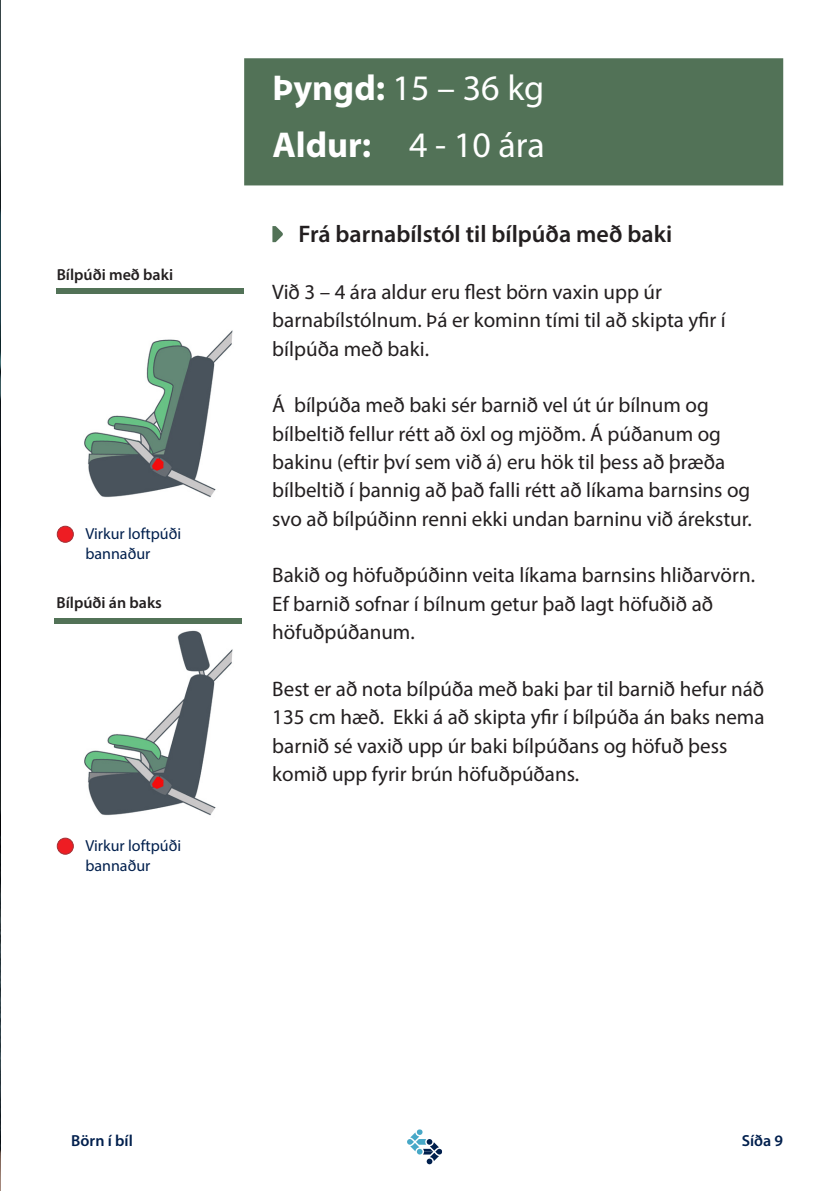
<style>
.page{position:relative;width:840px;height:1191px;background:#fff}
.page>*{position:absolute;margin:0;border:0;box-sizing:border-box;transform-origin:0 0}
.overskrift{font:36px "Myriad Pro";color:#fff}
.brødtekst{font:600 24px "Myriad Pro";color:#231f20}
.brødtekst-2{font:21px/28.4px "Myriad Pro";color:#231f20}
.brødtekst-3{font:16px/19.2px "Myriad Pro";color:#001f4d}
.brødtekst-4{font:600 16px "Myriad Pro";color:#231f20}
.t1{font:600 16px "Myriad Pro";color:#001f4d}
.s1{font-weight:700}
</style>
<div class="page">
<svg style="left:407px;top:1129px;width:35px;height:36px"></svg>
<div style="left:244px;top:58px;width:538px;height:127px;background:#527257;border:4px solid #527257"></div>
<svg style="left:272px;top:226px;width:11px;height:16px"></svg>
<div style="left:57px;top:288px;width:187px;height:6px;background:#527257"></div>
<img style="left:84px;top:330px;width:149px;height:168px">
<img style="left:84px;top:630px;width:149px;height:186px">
<img style="left:0;top:0;width:1px;height:1191px">
<div style="left:55px;top:618px;width:187px;height:6px;background:#527257"></div>
<div style="left:57px;top:526px;width:16px;height:16px;background:#ee1d23;border-radius:50%"></div>
<div style="left:57px;top:526px;width:17px;height:17px;border:1px solid #a12f35;border-radius:50%"></div>
<div style="left:57px;top:838px;width:16px;height:16px;background:#ee1d23;border-radius:50%"></div>
<div style="left:57px;top:837px;width:17px;height:17px;border:1px solid #a12f35;border-radius:50%"></div>
<p class="brødtekst-4" style="left:57px;top:264px;width:118px">Bílpúði með baki</p>
<p class="brødtekst-3" style="left:85px;top:524px;width:97px">Virkur loftpúði bannaður</p>
<p class="brødtekst-4" style="left:57px;top:592px;width:107px">Bílpúði án baks</p>
<p class="brødtekst-3" style="left:85px;top:836px;width:97px">Virkur loftpúði bannaður</p>
<p class="overskrift" style="left:272px;top:66px;width:273px"><span class="s1">Þyngd:</span> 15 – 36 kg</p>
<p class="overskrift" style="left:272px;top:123px;width:274px"><span class="s1">Aldur:</span> 4 - 10 ára</p>
<p class="brødtekst" style="left:298px;top:219px;width:375px">Frá barnabílstól til bílpúða með baki</p>
<p class="brødtekst-2" style="left:272px;top:277px;width:454px">Við 3 – 4 ára aldur eru flest börn vaxin upp úr barnabílstólnum. Þá er kominn tími til að skipta yfir í bílpúða með baki.</p>
<p class="brødtekst-2" style="left:272px;top:391px;width:481px">Á bílpúða með baki sér barnið vel út úr bílnum og bílbeltið fellur rétt að öxl og mjöðm. Á púðanum og bakinu (eftir því sem við á) eru hök til þess að þræða bílbeltið í þannig að það falli rétt að líkama barnsins og svo að bílpúðinn renni ekki undan barninu við árekstur.</p>
<p class="brødtekst-2" style="left:272px;top:561px;width:484px">Bakið og höfuðpúðinn veita líkama barnsins hliðarvörn.<br>Ef barnið sofnar í bílnum getur það lagt höfuðið að höfuðpúðanum.</p>
<p class="brødtekst-2" style="left:272px;top:674px;width:493px">Best er að nota bílpúða með baki þar til barnið hefur náð 135 cm hæð. Ekki á að skipta yfir í bílpúða án baks nema barnið sé vaxið upp úr baki bílpúðans og höfuð þess komið upp fyrir brún höfuðpúðans.</p>
<p class="t1" style="left:71px;top:1130px;width:63px">Börn í bíl</p>
<p class="t1" style="left:741px;top:1130px;width:43px">Síða 9</p>
</div>
